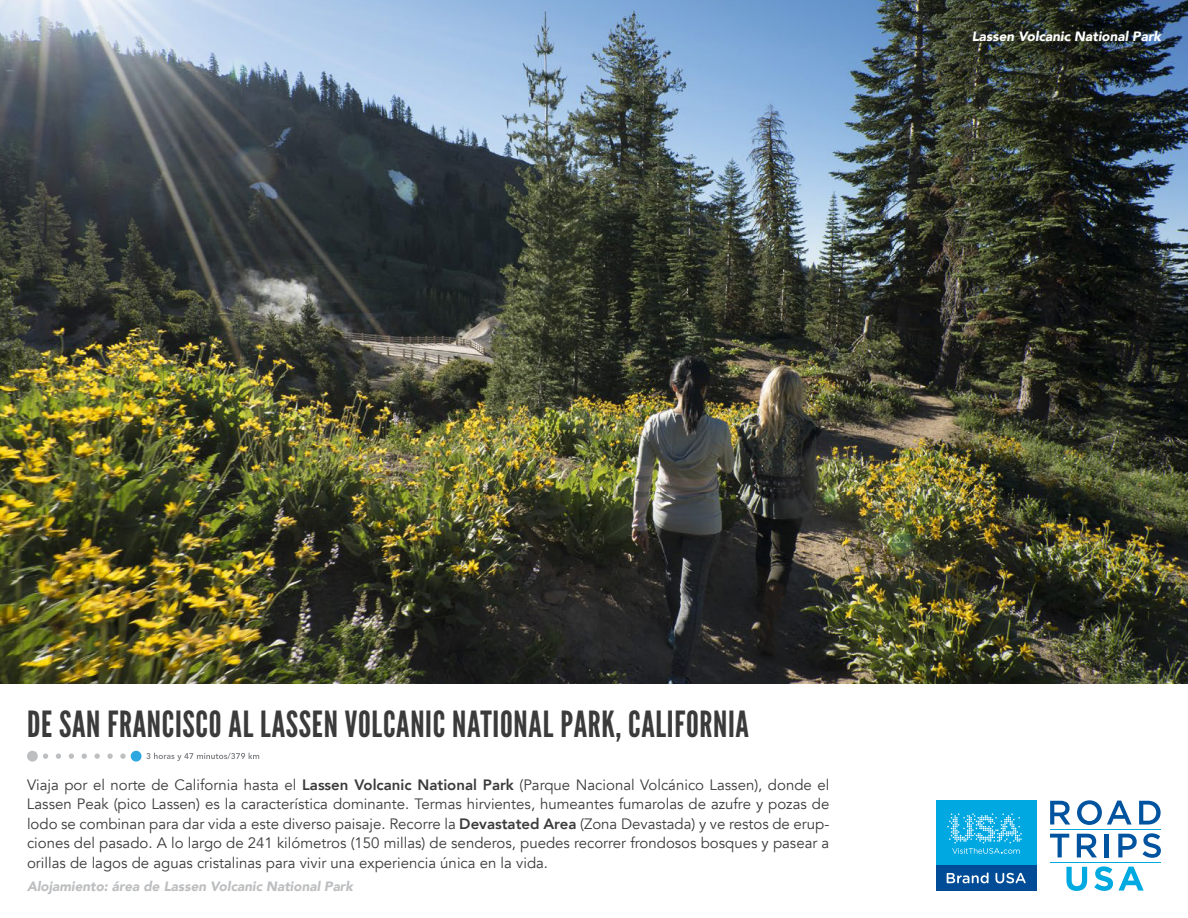
<style>
.page{position:relative;width:1188px;height:918px;background:#fff}
.page>*{position:absolute;margin:0;border:0;box-sizing:border-box;transform-origin:0 0}
.t1{font:36px "League Gothic";letter-spacing:.02em;color:#3b3b3c}
.t2{font:15px/19.5px "Avenir";color:#3b3b3c;text-align:justify}
.t3{font:italic 900 13.5px "Avenir";color:#bcbec0}
.t4{font:italic 900 13.5px "Avenir";color:#fff}
.s1{font-weight:800}
</style>
<div class="page">
<img style="left:0;top:0;width:1188px;height:684px">
<svg style="left:43px;top:754px;width:88px;height:5px"></svg>
<div style="left:27px;top:751px;width:11px;height:11px;background:#bcbec0;border-radius:50%"></div>
<div style="left:131px;top:751px;width:11px;height:11px;background:#2da7df;border-radius:50%"></div>
<svg style="left:146px;top:753px;width:113px;height:8px"></svg>
<div style="left:936px;top:801px;width:100px;height:90px;background:#00a8e2"></div>
<div style="left:936px;top:866px;width:100px;height:25px;background:#004c97"></div>
<svg style="left:947px;top:872px;width:42px;height:11px"></svg>
<svg style="left:996px;top:873px;width:30px;height:10px"></svg>
<svg style="left:947px;top:813px;width:75px;height:41px"></svg>
<svg style="left:1050px;top:801px;width:20px;height:24px"></svg>
<svg style="left:1077px;top:800px;width:55px;height:25px"></svg>
<svg style="left:1139px;top:801px;width:22px;height:24px"></svg>
<svg style="left:1050px;top:834px;width:19px;height:23px"></svg>
<svg style="left:1077px;top:834px;width:20px;height:23px"></svg>
<hr style="left:1105px;top:834px;width:4px;height:23px;background:#00549f">
<svg style="left:1118px;top:833px;width:43px;height:25px"></svg>
<svg style="left:1066px;top:867px;width:21px;height:24px"></svg>
<svg style="left:1094px;top:866px;width:50px;height:25px"></svg>
<hr style="left:1050px;top:862px;width:111px;height:1px;background:#00a9e0">
<hr style="left:1050px;top:829px;width:111px;height:1px;background:#00a9e0">
<p class="t4" style="left:972px;top:25px;width:191px">Lassen Volcanic National Park</p>
<h1 class="t1" style="left:27px;top:702px;width:724px">DE SAN FRANCISCO AL LASSEN VOLCANIC NATIONAL PARK, CALIFORNIA</h1>
<p class="t2" style="left:27px;top:775px;width:804px">Viaja por el norte de California hasta el <span class="s1">Lassen Volcanic National Park</span> (Parque Nacional Volcánico Lassen), donde el Lassen Peak (pico Lassen) es la característica dominante. Termas hirvientes, humeantes fumarolas de azufre y pozas de lodo se combinan para dar vida a este diverso paisaje. Recorre la <span class="s1">Devastated Area</span> (Zona Devastada) y ve restos de erup&shy;ciones del pasado. A lo largo de 241 kilómetros (150 millas) de senderos, puedes recorrer frondosos bosques y pasear a orillas de lagos de aguas cristalinas para vivir una experiencia única en la vida.</p>
<p class="t3" style="left:27px;top:875px;width:327px">Alojamiento: área de Lassen Volcanic National Park</p>
</div>
